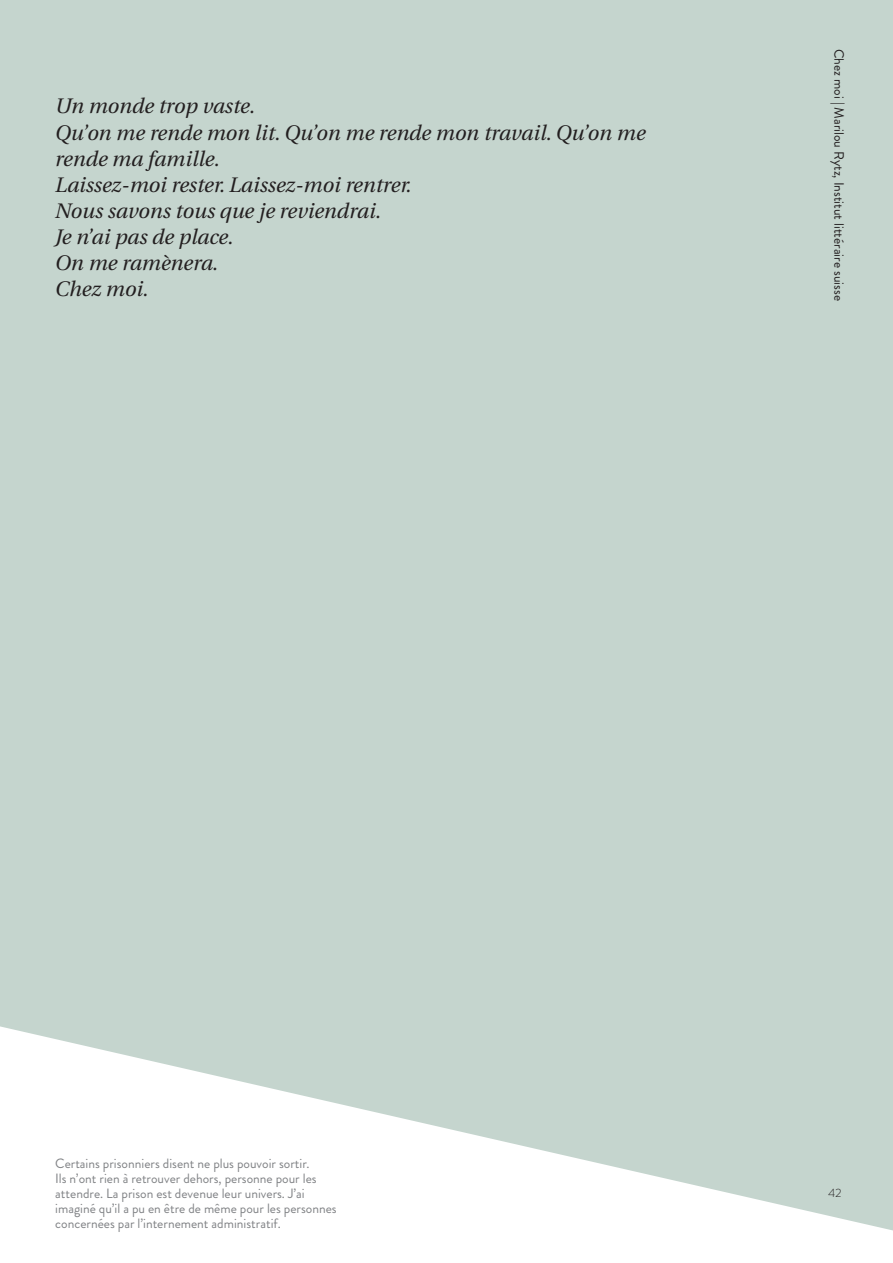
<style>
.page{position:relative;width:893px;height:1263px;background:#fff}
.page>*{position:absolute;margin:0;border:0;box-sizing:border-box;transform-origin:0 0}
.t1{font:italic 21px/26.1px "Utopia";color:#231f20}
.t2{font:13.5px/15px "Brandon Grotesque";color:#808285}
.t3{font:13.5px "Brandon Grotesque";color:#231f20}
.t4{font:300 12px "Brandon Grotesque";color:#231f20}
</style>
<div class="page">
<div style="left:0;top:0;width:893px;height:659px;background:#c5d5ce"></div>
<svg style="left:0;top:659px;width:893px;height:571px;fill:#c5d5ce"></svg>
<h1 class="t1" style="left:55px;top:94px;width:592px">Un monde trop vaste.<br>Qu’on me rende mon lit. Qu’on me rende mon travail. Qu’on me rende ma famille.<br>Laissez-moi rester. Laissez-moi rentrer.<br>Nous savons tous que je reviendrai.<br>Je n’ai pas de place.<br>On me ramènera.<br>Chez moi.</h1>
<p class="t3" style="left:848px;top:49px;width:253px;rotate:90deg">Chez moi | Marilou Rytz, Institut littéraire suisse</p>
<p class="t2" style="left:55px;top:1156px;width:283px">Certains prisonniers disent ne plus pouvoir sortir.<br>Ils n’ont rien à retrouver dehors, personne pour les attendre. La prison est devenue leur univers. J’ai imaginé qu’il a pu en être de même pour les personnes concernées par l’internement administratif.</p>
<p class="t4" style="left:828px;top:1184px;width:16px">42</p>
</div>
